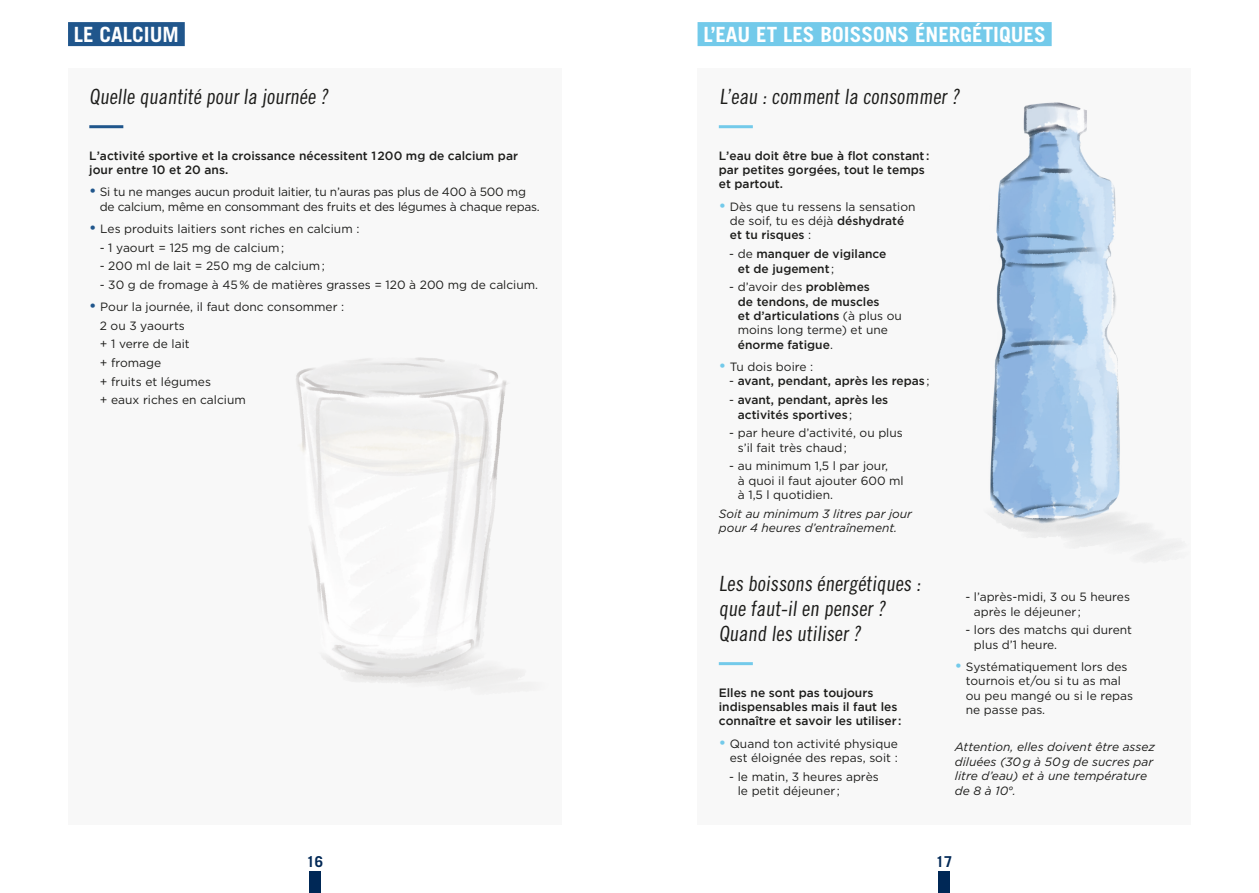
<style>
.page{position:relative;width:1259px;height:893px;background:#fff}
.page>*{position:absolute;margin:0;border:0;box-sizing:border-box;transform-origin:0 0}
.Sous-titre_Rubrique{font:21px/25.2px "Trade Gothic LT Std Cn 18";color:#1d1d1b}
.Titre_Rubrique{font:700 21px "Trade Gothic LT Std";color:#fff}
.t1{font:700 15px "Trade Gothic LT Std";color:#002856}
.Texte_courant{font:12px/14.4px "Gotham";color:#1d1d1b}
.Petit_chapeau{font:500 12px/14.4px "Gotham";color:#1d1d1b}
.Texte_courant-2{font:500 12px/14.4px "Gotham";color:#1d1d1b}
.Texte_italique{font:italic 12px/14.4px "Gotham";color:#1d1d1b}
.Texte_courant-3{font:12px/14.4px "Gotham";letter-spacing:-.02em;color:#1d1d1b}
.s1{font-weight:500;font-size:15px;color:#20568c}
.s2{font-weight:500;font-size:15px;color:#73caea}
.s3{font-weight:500}
.s4{font-weight:400}
</style>
<div class="page">
<div style="left:309px;top:871px;width:11px;height:22px;background:#002856"></div>
<div style="left:938px;top:871px;width:11px;height:22px;background:#002856"></div>
<div style="left:68px;top:68px;width:493px;height:757px;background:#f8f8f8"></div>
<div style="left:697px;top:68px;width:494px;height:757px;background:#f8f8f8"></div>
<div style="left:68px;top:22px;width:117px;height:24px;background:#20568c"></div>
<div style="left:697px;top:22px;width:354px;height:24px;background:#73caea"></div>
<hr style="left:89px;top:125px;width:34px;height:3px;background:#20568c">
<hr style="left:719px;top:125px;width:34px;height:3px;background:#73caea">
<hr style="left:719px;top:662px;width:34px;height:3px;background:#73caea">
<img style="left:296px;top:357px;width:222px;height:327px">
<img style="left:990px;top:102px;width:186px;height:457px">
<p class="Titre_Rubrique" style="left:74px;top:21px;width:107px">LE CALCIUM</p>
<p class="Titre_Rubrique" style="left:703px;top:21px;width:344px">L’EAU ET LES BOISSONS ÉNERGÉTIQUES</p>
<p class="Sous-titre_Rubrique" style="left:89px;top:84px;width:244px">Quelle quantité pour la journée ?</p>
<p class="Petit_chapeau" style="left:89px;top:148px;width:430px">L’activité sportive et la croissance nécessitent 1200 mg de calcium par jour entre 10 et 20 ans.</p>
<p class="Texte_courant-3" style="left:100px;top:185px;width:441px;text-indent:-10px"><span class="s1">•</span> Si tu ne manges aucun produit laitier, tu n’auras pas plus de 400 à 500 mg de calcium, même en consommant des fruits et des légumes à chaque repas.</p>
<p class="Texte_courant" style="left:89px;top:221px;width:272px"><span class="s1">•</span> Les produits laitiers sont riches en calcium :</p>
<p class="Texte_courant" style="left:100px;top:240px;width:186px">- 1 yaourt = 125 mg de calcium;</p>
<p class="Texte_courant" style="left:100px;top:259px;width:226px">- 200 ml de lait = 250 mg de calcium;</p>
<p class="Texte_courant" style="left:100px;top:277px;width:440px">- 30 g de fromage à 45% de matières grasses = 120 à 200 mg de calcium.</p>
<p class="Texte_courant" style="left:89px;top:299px;width:256px"><span class="s1">•</span> Pour la journée, il faut donc consommer :</p>
<p class="Texte_courant" style="left:100px;top:318px;width:87px">2 ou 3 yaourts</p>
<p class="Texte_courant" style="left:100px;top:337px;width:91px">+ 1 verre de lait</p>
<p class="Texte_courant" style="left:100px;top:355px;width:63px">+ fromage</p>
<p class="Texte_courant" style="left:100px;top:374px;width:113px">+ fruits et légumes</p>
<p class="Texte_courant" style="left:100px;top:393px;width:148px">+ eaux riches en calcium</p>
<p class="Sous-titre_Rubrique" style="left:719px;top:84px;width:244px">L’eau : comment la consommer ?</p>
<p class="Petit_chapeau" style="left:719px;top:148px;width:212px">L’eau doit être bue à flot constant : par petites gorgées, tout le temps et partout.</p>
<p class="Texte_courant" style="left:730px;top:199px;width:187px;text-indent:-11px"><span class="s2">•</span> Dès que tu ressens la sensation de soif, tu es déjà <span class="s3">déshydraté et tu risques</span> :</p>
<p class="Texte_courant-2" style="left:738px;top:246px;width:150px;text-indent:-8px"><span class="s4">- de</span> manquer de vigilance et de jugement <span class="s4">;</span></p>
<p class="Texte_courant-2" style="left:738px;top:279px;width:166px;text-indent:-8px"><span class="s4">- d’avoir des</span> problèmes<br>de tendons, de muscles<br>et d’articulations <span class="s4">(à plus ou moins long terme) et une </span>énorme fatigue<span class="s4">.</span></p>
<p class="Texte_courant" style="left:719px;top:359px;width:96px"><span class="s2">•</span> Tu dois boire :</p>
<p class="Texte_courant-2" style="left:729px;top:374px;width:202px"><span class="s4">-</span> avant, pendant, après les repas<span class="s4">;</span></p>
<p class="Texte_courant-2" style="left:738px;top:392px;width:152px;text-indent:-8px"><span class="s4">-</span> avant, pendant, après les activités sportives <span class="s4">;</span></p>
<p class="Texte_courant" style="left:738px;top:425px;width:166px;text-indent:-8px">- par heure d’activité, ou plus s’il fait très chaud;</p>
<p class="Texte_courant" style="left:738px;top:459px;width:167px;text-indent:-8px">- au minimum 1,5 l par jour,<br>à quoi il faut ajouter 600 ml à 1,5 l quotidien.</p>
<p class="Texte_italique" style="left:719px;top:506px;width:195px">Soit au minimum 3 litres par jour pour 4 heures d’entraînement.</p>
<p class="Sous-titre_Rubrique" style="left:719px;top:571px;width:206px">Les boissons énergétiques : que faut-il en penser ?<br>Quand les utiliser ?</p>
<p class="Petit_chapeau" style="left:719px;top:685px;width:184px">Elles ne sont pas toujours indispensables mais il faut les connaître et savoir les utiliser :</p>
<p class="Texte_courant" style="left:719px;top:736px;width:181px;text-align:right"><span class="s2">•</span> Quand ton activité physique est éloignée des repas, soit :</p>
<p class="Texte_courant" style="left:738px;top:769px;width:143px;text-indent:-8px">- le matin, 3 heures après le petit déjeuner ;</p>
<p class="Texte_courant" style="left:974px;top:589px;width:158px;text-indent:-8px">- l’après-midi, 3 ou 5 heures après le déjeuner ;</p>
<p class="Texte_courant" style="left:974px;top:622px;width:160px;text-indent:-8px">- lors des matchs qui durent plus d’1 heure.</p>
<p class="Texte_courant" style="left:966px;top:659px;width:169px;text-indent:-11px"><span class="s2">•</span> Systématiquement lors des tournois et/ou si tu as mal ou peu mangé ou si le repas ne passe pas.</p>
<p class="Texte_italique" style="left:955px;top:740px;width:202px">Attention, elles doivent être assez diluées (30g à 50g de sucres par litre d’eau) et à une température de 8 à 10°.</p>
<p class="t1" style="left:306px;top:853px;width:18px">16</p>
<p class="t1" style="left:936px;top:853px;width:18px">17</p>
</div>
